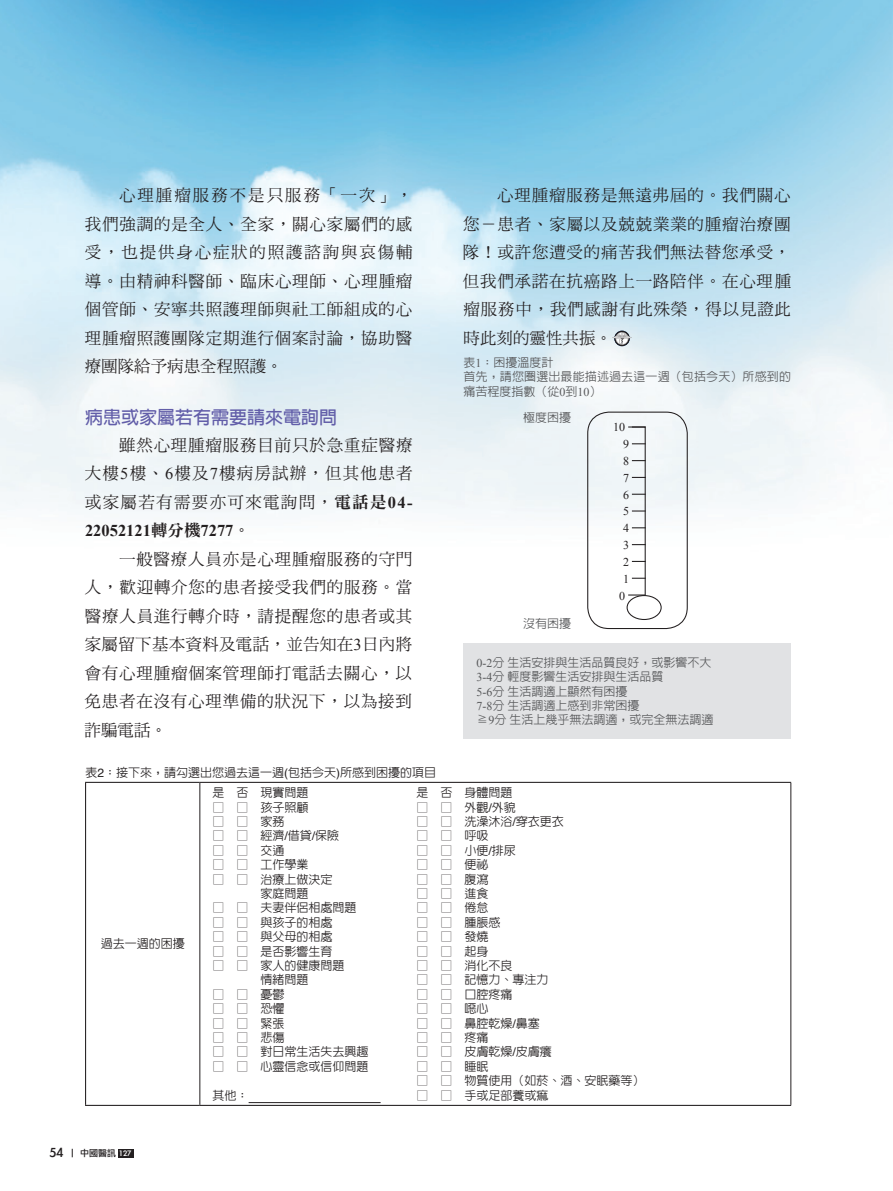
<style>
.page{position:relative;width:893px;height:1191px;background:#fff}
.page>*{position:absolute;margin:0;border:0;box-sizing:border-box;transform-origin:0 0}
.t1{font:700 18px "Lin Gothic";color:#625ea9}
.t2{font:16.5px/28.5px "DF Ming Std W5";letter-spacing:.045em;color:#231f20;text-align:justify}
.t3{font:700 16.5px "Times New Roman";color:#231f20}
.t4{font:500 12px "New Gothic";color:#231f20}
.t5{font:500 12px/14.4px "Lin Gothic";color:#57585a}
.t6{font:12px "Times New Roman";color:#231f20}
.t7{font:9px "Li Gothic Med";color:#231f20}
.s1{font-family:"Times New Roman"}
.s2{font-family:"DF Ming Std W9"}
.s3{font-family:"Times New Roman";font-weight:700}
.s4{font-family:"DF Ming Std W9";font-weight:400}
.s5{font-family:"DF Ming Std W5";font-weight:400}
.s6{font-family:"Helvetica";font-weight:400}
.s7{font-family:"Times New Roman";font-weight:400}
.s8{font-size:15px}
.s9{color:#fff}
</style>
<div class="page">
<img style="left:0;top:0;width:893px;height:1158px">
<svg style="left:614px;top:331px;width:16px;height:15px"></svg>
<svg style="left:612px;top:332px;width:20px;height:13px"></svg>
<div style="left:464px;top:643px;width:327px;height:95px;background:#e1e2e4"></div>
<div style="left:587px;top:411px;width:101px;height:218px;border:1px solid #231f20;border-radius:21px"></div>
<svg style="left:627px;top:426px;width:19px;height:170px"></svg>
<div style="left:627px;top:595px;width:35px;height:25px;border:1px solid #231f20;border-radius:50%"></div>
<hr style="left:85px;top:1104px;width:115px;height:2px;background:#231f20">
<hr style="left:200px;top:1104px;width:591px;height:2px;background:#231f20">
<hr style="left:200px;top:783px;width:1px;height:321px;background:#231f20">
<hr style="left:790px;top:783px;width:1px;height:321px;background:#231f20">
<hr style="left:85px;top:782px;width:115px;height:1px;background:#231f20">
<hr style="left:85px;top:783px;width:1px;height:321px;background:#231f20">
<hr style="left:200px;top:782px;width:591px;height:1px;background:#231f20">
<hr style="left:249px;top:1102px;width:132px;height:1px;background:#231f20">
<div style="left:118px;top:1148px;width:15px;height:9px;background:#231f20"></div>
<p class="t2" style="left:85px;top:181px;width:329px;text-indent:34px">心理腫瘤服務不是只服務「一次」，我們強調的是全人、全家，關心家屬們的感受，也提供身心症狀的照護諮詢與哀傷輔導。由精神科醫師、臨床心理師、心理腫瘤個管師、安寧共照護理師與社工師組成的心理腫瘤照護團隊定期進行個案討論，協助醫療團隊給予病患全程照護。</p>
<p class="t1" style="left:85px;top:408px;width:253px">病患或家屬若有需要請來電詢問</p>
<p class="t2" style="left:85px;top:430px;width:329px;text-indent:34px">雖然心理腫瘤服務目前只於急重症醫療大樓<span class="s1">5</span>樓、<span class="s1">6</span>樓及<span class="s1">7</span>樓病房試辦，但其他患者或家屬若有需要亦可來電詢問，<span class="s2">電話是</span><span class="s3">04-</span></p>
<p class="t3" style="left:85px;top:519px;width:166px">22052121<span class="s4">轉分機</span>7277<span class="s5">。</span></p>
<p class="t2" style="left:85px;top:544px;width:329px;text-indent:34px">一般醫療人員亦是心理腫瘤服務的守門人，歡迎轉介您的患者接受我們的服務。當醫療人員進行轉介時，請提醒您的患者或其家屬留下基本資料及電話，並告知在<span class="s1">3</span>日內將會有心理腫瘤個案管理師打電話去關心，以免患者在沒有心理準備的狀況下，以為接到詐騙電話。</p>
<p class="t4" style="left:86px;top:766px;width:352px">表<span class="s6">2</span>：接下來，請勾選出您過去這一週<span class="s6">(</span>包括今天<span class="s6">)</span>所感到困擾的項目</p>
<p class="t2" style="left:463px;top:181px;width:330px;text-indent:34px">心理腫瘤服務是無遠弗屆的。我們關心您－患者、家屬以及兢兢業業的腫瘤治療團隊！或許您遭受的痛苦我們無法替您承受，但我們承諾在抗癌路上一路陪伴。在心理腫瘤服務中，我們感謝有此殊榮，得以見證此時此刻的靈性共振。</p>
<p class="t5" style="left:463px;top:355px;width:329px">表<span class="s7">1</span>：困擾溫度計<br>首先，請您圈選出最能描述過去這一週（包括今天）所感到的痛苦程度指數（從<span class="s7">0</span>到<span class="s7">10</span>）</p>
<p class="t5" style="left:523px;top:410px;width:49px">極度困擾</p>
<p class="t5" style="left:523px;top:616px;width:49px">沒有困擾</p>
<p class="t6" style="left:613px;top:419px;width:13px">10</p>
<p class="t6" style="left:623px;top:436px;width:7px">9</p>
<p class="t6" style="left:623px;top:453px;width:7px">8</p>
<p class="t6" style="left:623px;top:469px;width:7px">7</p>
<p class="t6" style="left:623px;top:486px;width:7px">6</p>
<p class="t6" style="left:623px;top:503px;width:7px">5</p>
<p class="t6" style="left:623px;top:520px;width:7px">4</p>
<p class="t6" style="left:623px;top:537px;width:7px">3</p>
<p class="t6" style="left:623px;top:554px;width:7px">2</p>
<p class="t6" style="left:623px;top:570px;width:7px">1</p>
<p class="t6" style="left:619px;top:587px;width:7px">0</p>
<p class="t5" style="left:476px;top:655px;width:238px"><span class="s7">0-2</span>分生活安排與生活品質良好，或影響不大<br><span class="s7">3-4</span>分輕度影響生活安排與生活品質<br><span class="s7">5-6</span>分生活調適上顯然有困擾<br><span class="s7">7-8</span>分生活調適上感到非常困擾<br>≧<span class="s7">9</span>分生活上幾乎無法調適，或完全無法調適</p>
<p class="t4" style="left:101px;top:937px;width:85px">過去一週的困擾</p>
<p class="t7" style="left:50px;top:1148px;width:83px"><span class="s8">54</span> 中國醫訊 <span class="s9">127</span></p>
<p class="t4" style="left:213px;top:786px;width:97px">是 否 現實問題</p>
<p class="t4" style="left:417px;top:786px;width:97px">是 否 身體問題</p>
<p class="t4" style="left:213px;top:801px;width:97px">□ □ 孩子照顧</p>
<p class="t4" style="left:417px;top:801px;width:101px">□ □ 外觀<span class="s6">/</span>外貌</p>
<p class="t4" style="left:213px;top:815px;width:73px">□□家務</p>
<p class="t4" style="left:417px;top:815px;width:149px">□ □ 洗澡沐浴<span class="s6">/</span>穿衣更衣</p>
<p class="t4" style="left:213px;top:829px;width:128px">□ □ 經濟<span class="s6">/</span>借貸<span class="s6">/</span>保險</p>
<p class="t4" style="left:417px;top:829px;width:73px">□□呼吸</p>
<p class="t4" style="left:213px;top:844px;width:73px">□□交通</p>
<p class="t4" style="left:417px;top:844px;width:101px">□ □ 小便<span class="s6">/</span>排尿</p>
<p class="t4" style="left:213px;top:858px;width:97px">□ □ 工作學業</p>
<p class="t4" style="left:417px;top:858px;width:73px">□□便祕</p>
<p class="t4" style="left:213px;top:873px;width:121px">□ □ 治療上做決定</p>
<p class="t4" style="left:417px;top:873px;width:73px">□□腹瀉</p>
<p class="t4" style="left:261px;top:887px;width:49px">家庭問題</p>
<p class="t4" style="left:417px;top:887px;width:73px">□□進食</p>
<p class="t4" style="left:213px;top:901px;width:145px">□ □ 夫妻伴侶相處問題</p>
<p class="t4" style="left:417px;top:901px;width:73px">□□倦怠</p>
<p class="t4" style="left:213px;top:916px;width:121px">□ □ 與孩子的相處</p>
<p class="t4" style="left:417px;top:916px;width:85px">□ □ 腫脹感</p>
<p class="t4" style="left:213px;top:930px;width:121px">□ □ 與父母的相處</p>
<p class="t4" style="left:417px;top:930px;width:73px">□□發燒</p>
<p class="t4" style="left:213px;top:945px;width:121px">□ □ 是否影響生育</p>
<p class="t4" style="left:417px;top:945px;width:73px">□□起身</p>
<p class="t4" style="left:213px;top:959px;width:133px">□ □ 家人的健康問題</p>
<p class="t4" style="left:417px;top:959px;width:97px">□ □ 消化不良</p>
<p class="t4" style="left:261px;top:973px;width:49px">情緒問題</p>
<p class="t4" style="left:417px;top:973px;width:133px">□ □ 記憶力、專注力</p>
<p class="t4" style="left:213px;top:988px;width:73px">□□憂鬱</p>
<p class="t4" style="left:417px;top:988px;width:97px">□ □ 口腔疼痛</p>
<p class="t4" style="left:213px;top:1002px;width:73px">□□恐懼</p>
<p class="t4" style="left:417px;top:1002px;width:73px">□□噁心</p>
<p class="t4" style="left:213px;top:1017px;width:73px">□□緊張</p>
<p class="t4" style="left:417px;top:1017px;width:125px">□ □ 鼻腔乾燥<span class="s6">/</span>鼻塞</p>
<p class="t4" style="left:213px;top:1031px;width:73px">□□悲傷</p>
<p class="t4" style="left:417px;top:1031px;width:73px">□□疼痛</p>
<p class="t4" style="left:213px;top:1045px;width:157px">□ □ 對日常生活失去興趣</p>
<p class="t4" style="left:417px;top:1045px;width:137px">□ □ 皮膚乾燥<span class="s6">/</span>皮膚癢</p>
<p class="t4" style="left:213px;top:1060px;width:157px">□ □ 心靈信念或信仰問題</p>
<p class="t4" style="left:417px;top:1060px;width:73px">□□睡眠</p>
<p class="t4" style="left:417px;top:1074px;width:229px">□ □ 物質使用（如菸、酒、安眠藥等）</p>
<p class="t4" style="left:213px;top:1089px;width:37px">其他：</p>
<p class="t4" style="left:417px;top:1089px;width:133px">□ □ 手或足部養或痲</p>
</div>
